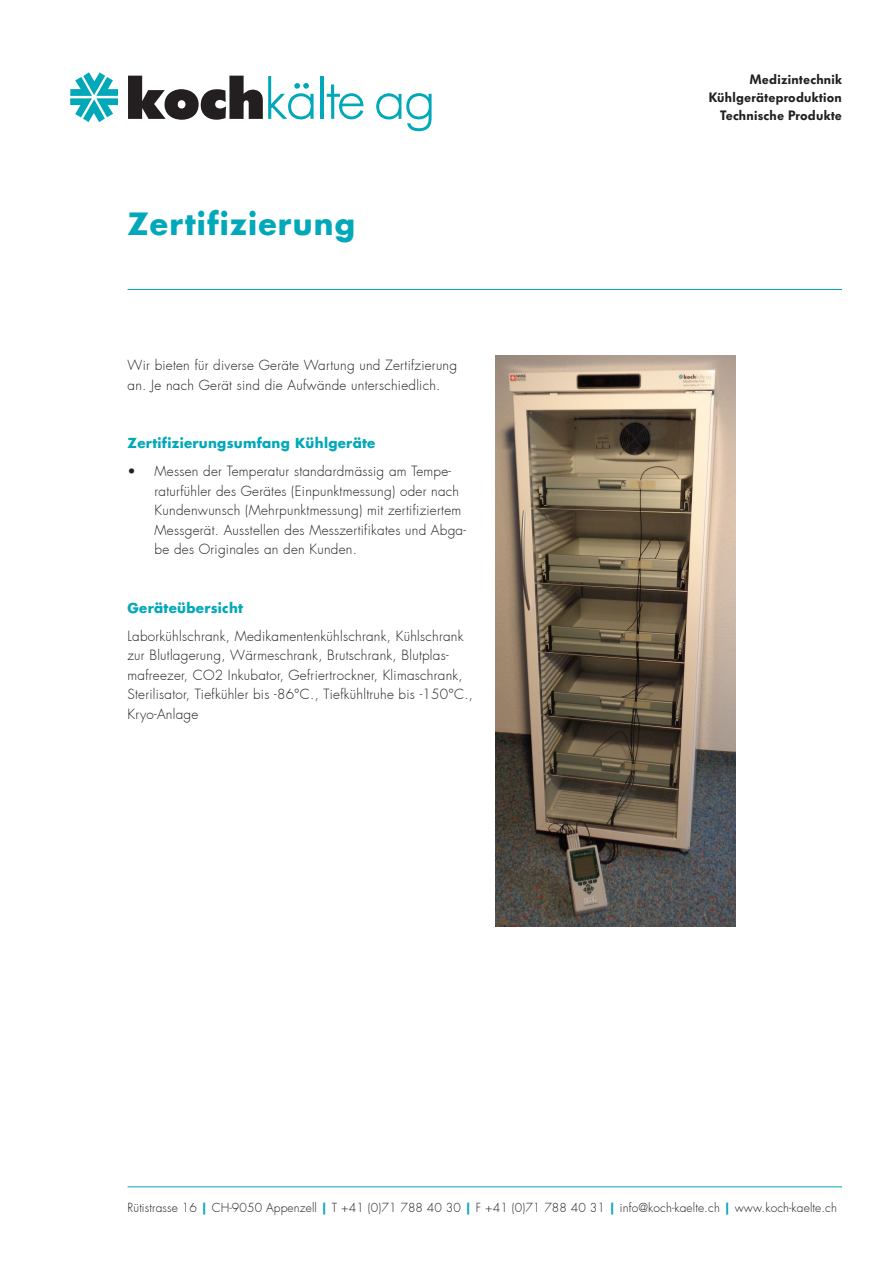
<style>
.page{position:relative;width:893px;height:1263px;background:#fff}
.page>*{position:absolute;margin:0;border:0;box-sizing:border-box;transform-origin:0 0}
.t1{font:700 30px "Futura";letter-spacing:.04em;color:#00a8b9}
.t2{font:300 13.5px/19.5px "Futura";letter-spacing:.02em;color:#231f20}
.t3{font:600 13.5px/18px "Futura BQ";letter-spacing:.02em;color:#231f20;text-align:right}
.t4{font:700 13.5px "Futura";letter-spacing:.02em;color:#00a8b9}
.t5{font:300 12px "Futura";letter-spacing:.01em;color:#231f20}
.s1{font-weight:700;color:#00a8b9}
</style>
<div class="page">
<img style="left:495px;top:356px;width:241px;height:571px">
<svg style="left:70px;top:72px;width:48px;height:50px"></svg>
<svg style="left:128px;top:76px;width:186px;height:44px"></svg>
<hr style="left:320px;top:76px;width:3px;height:43px;background:#00a8b9">
<svg style="left:327px;top:84px;width:37px;height:35px"></svg>
<svg style="left:376px;top:93px;width:56px;height:38px"></svg>
<hr style="left:128px;top:289px;width:714px;height:1px;background:#00a8b9">
<hr style="left:128px;top:1186px;width:714px;height:1px;background:#00a8b9">
<h1 class="t1" style="left:128px;top:204px;width:229px">Zertifizierung</h1>
<p class="t2" style="left:128px;top:356px;width:331px">Wir bieten für diverse Geräte Wartung und Zertifzierung an. Je nach Gerät sind die Aufwände unterschiedlich.</p>
<p class="t4" style="left:128px;top:434px;width:249px">Zertifizierungsumfang Kühlgeräte</p>
<p class="t2" style="left:155px;top:462px;width:313px;text-indent:-27px">• Messen der Temperatur standardmässig am Tempe&shy;raturfühler des Gerätes (Einpunktmessung) oder nach Kundenwunsch (Mehrpunktmessung) mit zertifiziertem Messgerät. Ausstellen des Messzertifikates und Abga&shy;be des Originales an den Kunden.</p>
<p class="t4" style="left:128px;top:599px;width:117px">Geräteübersicht</p>
<p class="t2" style="left:128px;top:626px;width:347px">Laborkühlschrank, Medikamentenkühlschrank, Kühlschrank zur Blutlagerung, Wärmeschrank, Brutschrank, Blutplas&shy;mafreezer, CO2 Inkubator, Gefriertrockner, Klimaschrank, Sterilisator, Tiefkühler bis -86°C., Tiefkühltruhe bis -150°C., Kryo-Anlage</p>
<p class="t3" style="left:709px;top:71px;width:135px">Medizintechnik<br>Kühlgeräteproduktion<br>Technische Produkte</p>
<p class="t5" style="left:128px;top:1200px;width:711px">Rütistrasse 16 <span class="s1">|</span> CH-9050 Appenzell <span class="s1">|</span> T +41 (0)71 788 40 30 <span class="s1">|</span> F +41 (0)71 788 40 31 <span class="s1">|</span> info@koch-kaelte.ch <span class="s1">|</span> www.koch-kaelte.ch</p>
</div>
